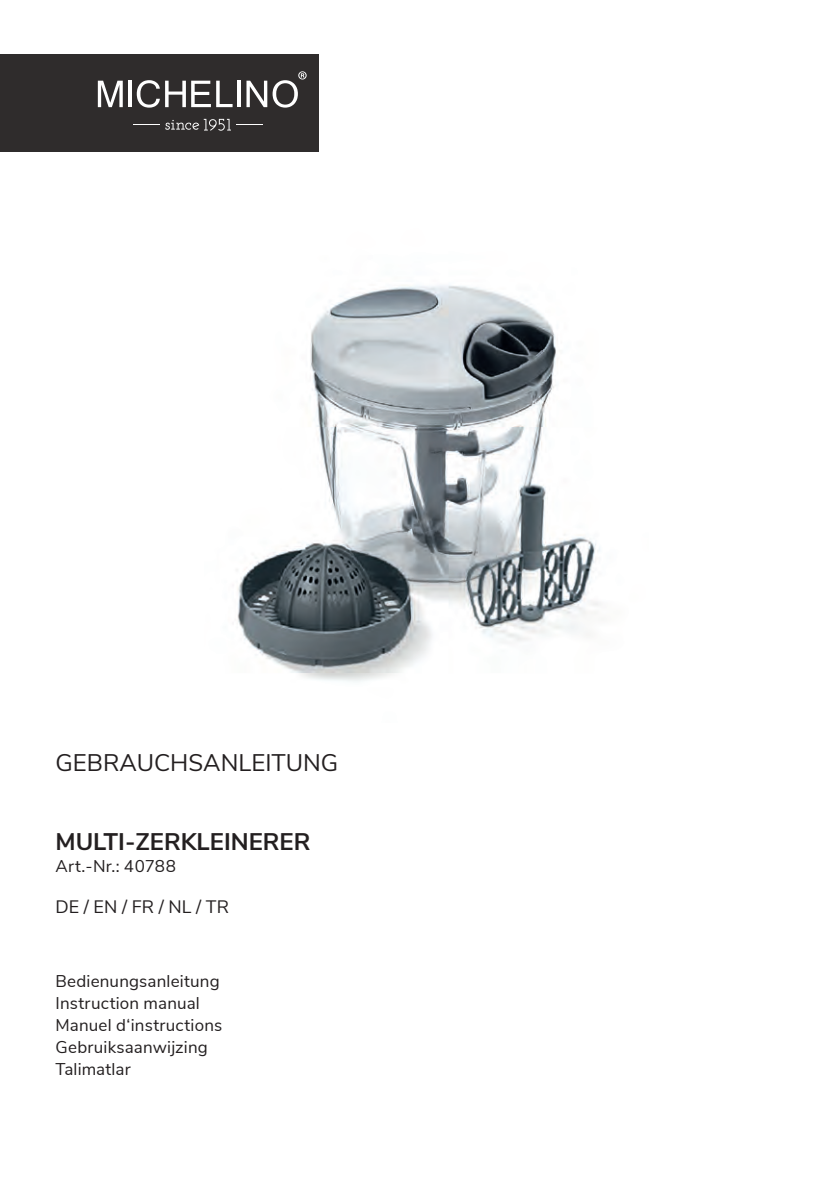
<style>
.page{position:relative;width:834px;height:1189px;background:#fff}
.page>*{position:absolute;margin:0;border:0;box-sizing:border-box;transform-origin:0 0}
.t1{font:24px "Nunito Sans";color:#231f20}
.t2{font:700 24px "Nunito Sans";color:#231f20}
.t3{font:18px "Nunito Sans";color:#231f20}
.t4{font:17px/22px "Nunito Sans";letter-spacing:.01em;color:#231f20}
</style>
<div class="page">
<img style="left:237px;top:285px;width:363px;height:397px">
<div style="left:0;top:54px;width:319px;height:97px;background:#2f2c2c"></div>
<svg style="left:98px;top:81px;width:25px;height:26px"></svg>
<hr style="left:128px;top:81px;width:4px;height:26px;background:#fff">
<svg style="left:137px;top:80px;width:96px;height:28px"></svg>
<hr style="left:238px;top:81px;width:3px;height:26px;background:#fff">
<svg style="left:246px;top:81px;width:21px;height:26px"></svg>
<svg style="left:134px;top:119px;width:128px;height:12px"></svg>
<svg style="left:273px;top:71px;width:34px;height:37px"></svg>
<h1 class="t1" style="left:55px;top:744px;width:284px">GEBRAUCHSANLEITUNG</h1>
<h1 class="t2" style="left:55px;top:824px;width:256px">MULTI-ZERKLEINERER</h1>
<p class="t4" style="left:55px;top:853px;width:122px">Art.-Nr.: 40788</p>
<p class="t3" style="left:55px;top:894px;width:175px">DE / EN / FR / NL / TR</p>
<p class="t4" style="left:55px;top:969px;width:168px">Bedienungsanleitung<br>Instruction manual<br>Manuel d‘instructions<br>Gebruiksaanwijzing<br>Talimatlar</p>
</div>
